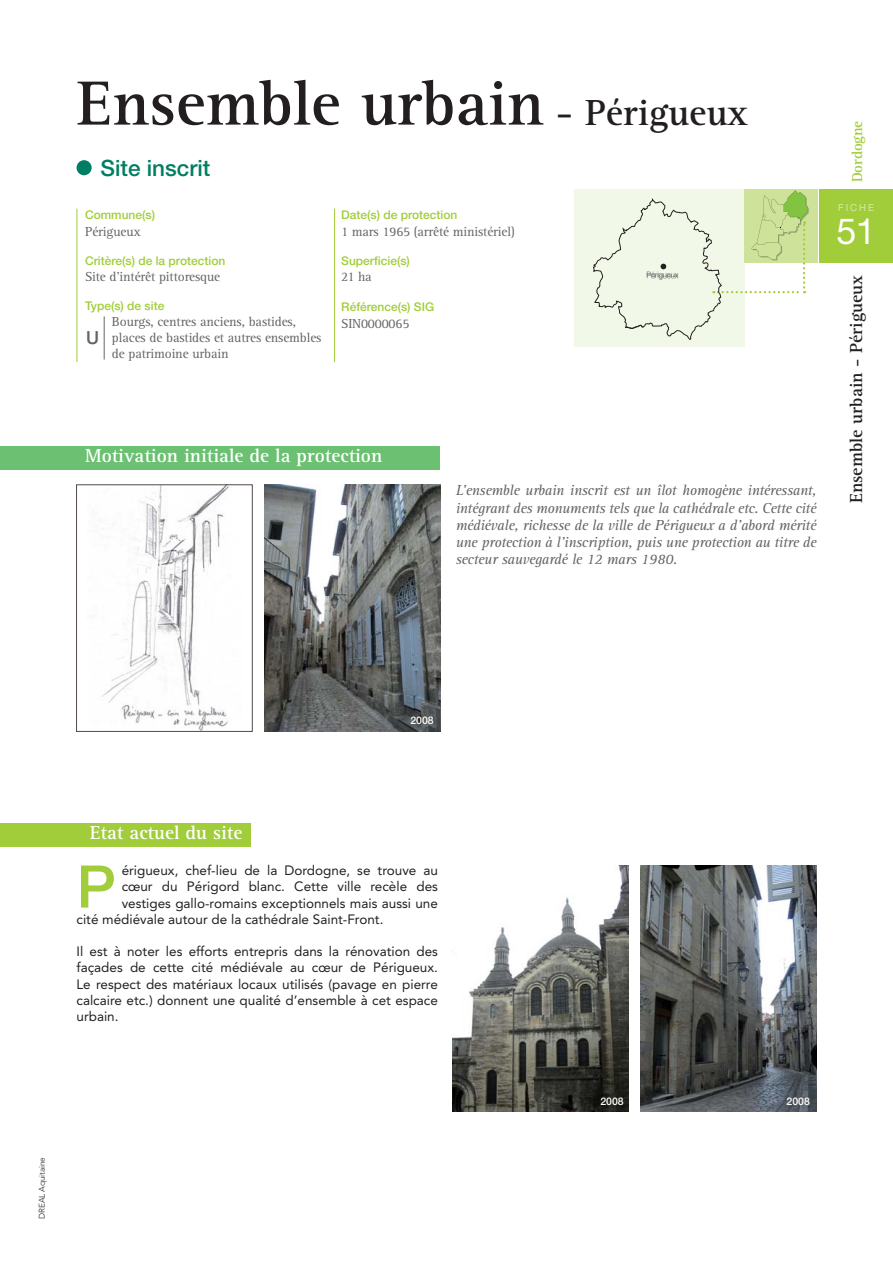
<style>
.page{position:relative;width:893px;height:1263px;background:#fff}
.page>*{position:absolute;margin:0;border:0;box-sizing:border-box;transform-origin:0 0}
.t1{font:700 64.5px "Rotis Serif";color:#231f20}
.t2{font:500 58.95px "Helvetica Neue";color:#a1cd3a}
.t3{font:36px "Helvetica Neue";color:#fff}
.t4{font:500 22.5px "Helvetica Neue";color:#007e63}
.t5{font:700 19.5px "Rotis Serif";color:#fff}
.t6{font:700 18px "Rotis Serif";color:#231f20}
.t7{font:500 18px "Helvetica Neue";color:#636466}
.t8{font:italic 15px/17.2px "Rotis Serif";letter-spacing:-.02em;color:#636466;text-align:justify}
.t9{font:700 15px "Rotis Serif";letter-spacing:-.01em;color:#a1cd3a}
.t10{font:13.5px/16.2px "Avenir";color:#231f20;text-align:justify}
.t11{font:13.5px/16.2px "Rotis Serif";letter-spacing:-.01em;color:#636466}
.t12{font:500 12px "Helvetica Neue";color:#a1cd3a}
.t13{font:500 10.5px "Helvetica Neue";color:#fff}
.t14{font:9.75px "Helvetica Neue";letter-spacing:.2em;color:#d7e8ae}
.t15{font:300 8.25px "Avenir";letter-spacing:-.01em;color:#231f20}
.t16{font:300 7.5px "Helvetica Neue";color:#636466}
.s1{font-size:37.5px}
</style>
<div class="page">
<div style="left:0;top:823px;width:79px;height:24px;background:#a1cd3a"></div>
<div style="left:77px;top:823px;width:174px;height:24px;background:#a1cd3a"></div>
<div style="left:77px;top:446px;width:363px;height:24px;background:#6bc071"></div>
<div style="left:0;top:446px;width:79px;height:24px;background:#6bc071"></div>
<div style="left:574px;top:189px;width:170px;height:158px;background:#f2f8e7"></div>
<div style="left:819px;top:189px;width:74px;height:74px;background:#a1cd3a"></div>
<div style="left:744px;top:189px;width:73px;height:74px;background:#cee29a"></div>
<img style="left:101px;top:487px;width:128px;height:242px">
<img style="left:453px;top:865px;width:176px;height:247px">
<img style="left:264px;top:485px;width:176px;height:246px">
<img style="left:641px;top:865px;width:175px;height:247px">
<hr style="left:77px;top:209px;width:1px;height:153px;background:#a1cd3a">
<hr style="left:334px;top:209px;width:1px;height:153px;background:#a1cd3a">
<div style="left:77px;top:160px;width:15px;height:15px;background:#007e63;border-radius:50%"></div>
<hr style="left:104px;top:316px;width:1px;height:43px;background:#636466">
<svg style="left:593px;top:190px;width:216px;height:150px"></svg>
<h1 class="t1" style="left:77px;top:80px;width:673px">Ensemble urbain <span class="s1">- Périgueux</span></h1>
<h3 class="t4" style="left:101px;top:160px;width:111px">Site inscrit</h3>
<p class="t12" style="left:85px;top:211px;width:72px">Commune(s)</p>
<p class="t11" style="left:85px;top:224px;width:57px">Périgueux</p>
<p class="t12" style="left:85px;top:256px;width:142px">Critère(s) de la protection</p>
<p class="t11" style="left:85px;top:269px;width:137px">Site d’intérêt pittoresque</p>
<p class="t12" style="left:85px;top:301px;width:81px">Type(s) de site</p>
<p class="t11" style="left:112px;top:314px;width:211px">Bourgs, centres anciens, bastides, places de bastides et autres ensembles de patrimoine urbain</p>
<h3 class="t7" style="left:86px;top:331px;width:14px">U</h3>
<p class="t12" style="left:341px;top:211px;width:118px">Date(s) de protection</p>
<p class="t11" style="left:341px;top:224px;width:175px">1 mars 1965 (arrêté ministériel)</p>
<p class="t12" style="left:341px;top:256px;width:70px">Superficie(s)</p>
<p class="t11" style="left:341px;top:269px;width:32px">21 ha</p>
<p class="t12" style="left:341px;top:303px;width:94px">Référence(s) SIG</p>
<p class="t11" style="left:341px;top:316px;width:70px">SIN0000065</p>
<h3 class="t5" style="left:85px;top:448px;width:299px">Motivation initiale de la protection</h3>
<p class="t16" style="left:646px;top:272px;width:34px">Périgueux</p>
<p class="t8" style="left:456px;top:483px;width:362px">L’ensemble urbain inscrit est un îlot homogène intéressant, intégrant des monuments tels que la cathédrale etc. Cette cité médiévale, richesse de la ville de Périgueux a d’abord mérité une protection à l’inscription, puis une protection au titre de secteur sauvegardé le 12 mars 1980.</p>
<p class="t9" style="left:852px;top:182px;width:63px;rotate:-90deg">Dordogne</p>
<p class="t14" style="left:838px;top:204px;width:37px">FICHE</p>
<h3 class="t3" style="left:837px;top:218px;width:41px">51</h3>
<h3 class="t6" style="left:850px;top:503px;width:230px;rotate:-90deg">Ensemble urbain - Périgueux</h3>
<h3 class="t5" style="left:90px;top:825px;width:154px">Etat actuel du site</h3>
<p class="t13" style="left:410px;top:717px;width:25px">2008</p>
<h2 class="t2" style="left:77px;top:865px;width:41px">P</h2>
<p class="t10" style="left:122px;top:863px;width:318px">érigueux, chef-lieu de la Dordogne, se trouve au</p>
<p class="t10" style="left:122px;top:880px;width:318px">cœur du Périgord blanc. Cette ville recèle des</p>
<p class="t10" style="left:122px;top:896px;width:318px">vestiges gallo-romains exceptionnels mais aussi une</p>
<p class="t10" style="left:77px;top:912px;width:308px">cité médiévale autour de la cathédrale Saint-Front.</p>
<p class="t10" style="left:77px;top:944px;width:363px">Il est à noter les efforts entrepris dans la rénovation des façades de cette cité médiévale au cœur de Périgueux.<br>Le respect des matériaux locaux utilisés (pavage en pierre calcaire etc.) donnent une qualité d’ensemble à cet espace urbain.</p>
<p class="t15" style="left:39px;top:1219px;width:64px;rotate:-90deg">DREAL Aquitaine</p>
<p class="t13" style="left:600px;top:1097px;width:25px">2008</p>
<p class="t13" style="left:786px;top:1097px;width:25px">2008</p>
</div>
